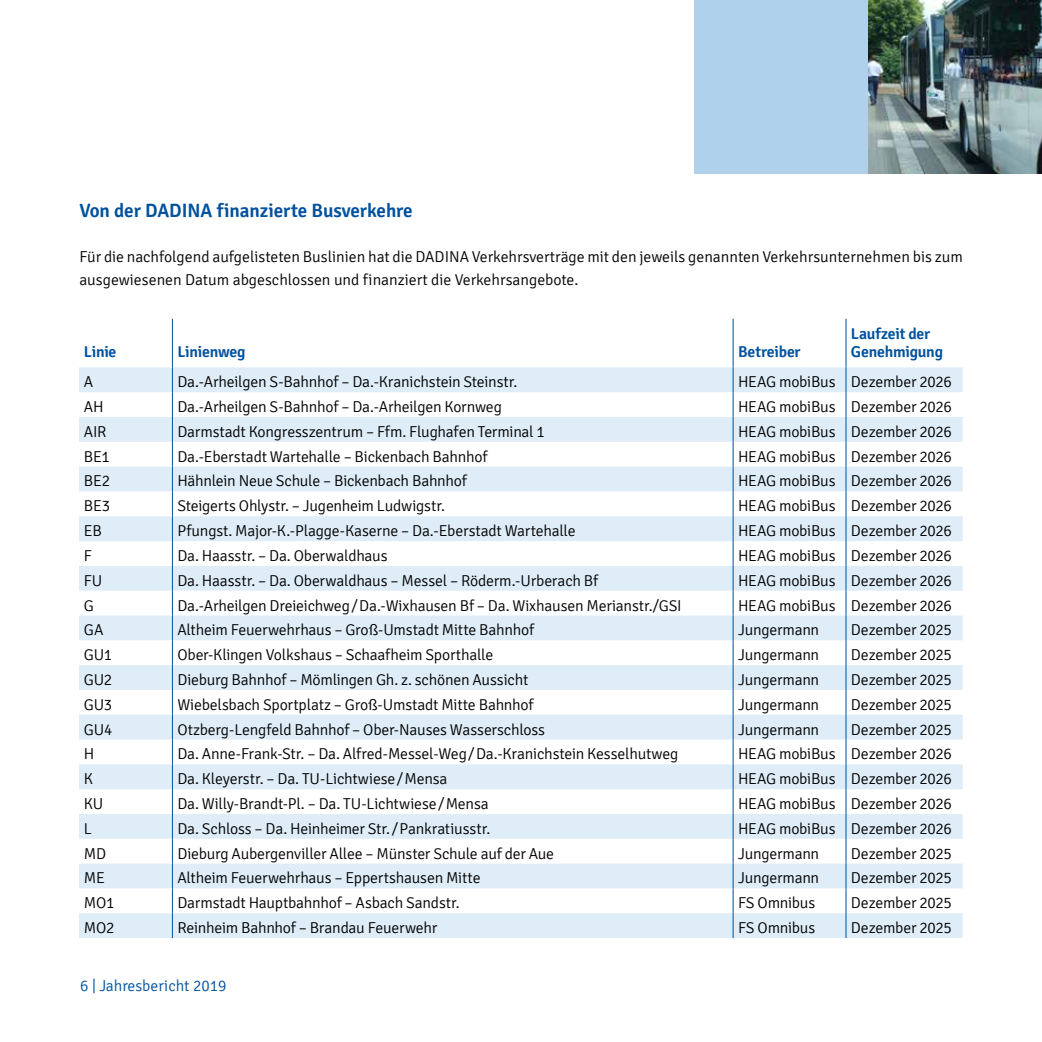
<style>
.page{position:relative;width:1042px;height:1042px;background:#fff}
.page>*{position:absolute;margin:0;border:0;box-sizing:border-box;transform-origin:0 0}
.t1{font:600 19.25px "Signika";color:#00519e}
.t2{font:300 15.75px/22.8px "Signika";letter-spacing:-.015em;color:#000}
.t3{font:600 15.75px/18.9px "Signika";letter-spacing:-.015em;color:#00519e}
.t4{font:300 15.75px "Signika";color:#00529f}
</style>
<div class="page">
<img style="left:868px;top:0;width:174px;height:173px">
<div style="left:694px;top:0;width:174px;height:173px;background:#b0d1eb"></div>
<svg style="left:79px;top:367px;width:883px;height:571px;fill:#dfedf8"></svg>
<hr style="left:172px;top:319px;width:1px;height:48px;background:#00519e">
<hr style="left:733px;top:319px;width:1px;height:48px;background:#00519e">
<hr style="left:845px;top:319px;width:1px;height:48px;background:#00519e">
<svg style="left:172px;top:367px;width:1px;height:571px"></svg>
<svg style="left:733px;top:367px;width:1px;height:571px"></svg>
<svg style="left:845px;top:367px;width:1px;height:571px"></svg>
<p class="t1" style="left:79px;top:199px;width:335px">Von der DADINA finanzierte Busverkehre</p>
<p class="t2" style="left:79px;top:246px;width:885px">Für die nachfolgend aufgelisteten Buslinien hat die DADINA Verkehrsverträge mit den jeweils genannten Verkehrsunternehmen bis zum ausgewiesenen Datum abgeschlossen und finanziert die Verkehrsangebote.</p>
<p class="t3" style="left:84px;top:343px;width:34px">Linie</p>
<p class="t3" style="left:177px;top:343px;width:70px">Linienweg</p>
<p class="t3" style="left:738px;top:343px;width:64px">Betreiber</p>
<p class="t3" style="left:851px;top:324px;width:94px">Laufzeit der<br>Genehmigung</p>
<p class="t2" style="left:84px;top:371px;width:11px">A</p>
<p class="t2" style="left:177px;top:371px;width:341px">Da.-Arheilgen S-Bahnhof – Da.-Kranichstein Steinstr.</p>
<p class="t2" style="left:738px;top:371px;width:215px">HEAG mobiBus Dezember 2026</p>
<p class="t2" style="left:84px;top:396px;width:21px">AH</p>
<p class="t2" style="left:177px;top:396px;width:326px">Da.-Arheilgen S-Bahnhof – Da.-Arheilgen Kornweg</p>
<p class="t2" style="left:738px;top:396px;width:215px">HEAG mobiBus Dezember 2026</p>
<p class="t2" style="left:84px;top:420px;width:24px">AIR</p>
<p class="t2" style="left:177px;top:420px;width:369px">Darmstadt Kongresszentrum – Ffm. Flughafen Terminal 1</p>
<p class="t2" style="left:738px;top:420px;width:215px">HEAG mobiBus Dezember 2026</p>
<p class="t2" style="left:84px;top:445px;width:27px">BE1</p>
<p class="t2" style="left:177px;top:445px;width:311px">Da.-Eberstadt Wartehalle – Bickenbach Bahnhof</p>
<p class="t2" style="left:738px;top:445px;width:215px">HEAG mobiBus Dezember 2026</p>
<p class="t2" style="left:84px;top:470px;width:28px">BE2</p>
<p class="t2" style="left:177px;top:470px;width:291px">Hähnlein Neue Schule – Bickenbach Bahnhof</p>
<p class="t2" style="left:738px;top:470px;width:215px">HEAG mobiBus Dezember 2026</p>
<p class="t2" style="left:84px;top:495px;width:28px">BE3</p>
<p class="t2" style="left:177px;top:495px;width:269px">Steigerts Ohlystr. – Jugenheim Ludwigstr.</p>
<p class="t2" style="left:738px;top:495px;width:215px">HEAG mobiBus Dezember 2026</p>
<p class="t2" style="left:84px;top:520px;width:19px">EB</p>
<p class="t2" style="left:177px;top:520px;width:400px">Pfungst. Major-K.-Plagge-Kaserne – Da.-Eberstadt Wartehalle</p>
<p class="t2" style="left:738px;top:520px;width:215px">HEAG mobiBus Dezember 2026</p>
<p class="t2" style="left:84px;top:544px;width:10px">F</p>
<p class="t2" style="left:177px;top:544px;width:212px">Da. Haasstr. – Da. Oberwaldhaus</p>
<p class="t2" style="left:738px;top:544px;width:215px">HEAG mobiBus Dezember 2026</p>
<p class="t2" style="left:84px;top:569px;width:20px">FU</p>
<p class="t2" style="left:177px;top:569px;width:422px">Da. Haasstr. – Da. Oberwaldhaus – Messel – Röderm.-Urberach Bf</p>
<p class="t2" style="left:738px;top:569px;width:215px">HEAG mobiBus Dezember 2026</p>
<p class="t2" style="left:84px;top:594px;width:12px">G</p>
<p class="t2" style="left:177px;top:594px;width:506px">Da.-Arheilgen Dreieichweg/Da.-Wixhausen Bf – Da. Wixhausen Merianstr./GSI</p>
<p class="t2" style="left:738px;top:594px;width:215px">HEAG mobiBus Dezember 2026</p>
<p class="t2" style="left:84px;top:619px;width:21px">GA</p>
<p class="t2" style="left:177px;top:619px;width:358px">Altheim Feuerwehrhaus – Groß-Umstadt Mitte Bahnhof</p>
<p class="t2" style="left:738px;top:619px;width:83px">Jungermann</p>
<p class="t2" style="left:851px;top:619px;width:103px">Dezember 2025</p>
<p class="t2" style="left:84px;top:644px;width:30px">GU1</p>
<p class="t2" style="left:177px;top:644px;width:317px">Ober-Klingen Volkshaus – Schaafheim Sporthalle</p>
<p class="t2" style="left:738px;top:644px;width:83px">Jungermann</p>
<p class="t2" style="left:851px;top:644px;width:103px">Dezember 2025</p>
<p class="t2" style="left:84px;top:668px;width:30px">GU2</p>
<p class="t2" style="left:177px;top:668px;width:352px">Dieburg Bahnhof – Mömlingen Gh. z. schönen Aussicht</p>
<p class="t2" style="left:738px;top:668px;width:83px">Jungermann</p>
<p class="t2" style="left:851px;top:668px;width:103px">Dezember 2025</p>
<p class="t2" style="left:84px;top:693px;width:30px">GU3</p>
<p class="t2" style="left:177px;top:693px;width:358px">Wiebelsbach Sportplatz – Groß-Umstadt Mitte Bahnhof</p>
<p class="t2" style="left:738px;top:693px;width:83px">Jungermann</p>
<p class="t2" style="left:851px;top:693px;width:103px">Dezember 2025</p>
<p class="t2" style="left:84px;top:718px;width:30px">GU4</p>
<p class="t2" style="left:177px;top:718px;width:369px">Otzberg-Lengfeld Bahnhof – Ober-Nauses Wasserschloss</p>
<p class="t2" style="left:738px;top:718px;width:83px">Jungermann</p>
<p class="t2" style="left:851px;top:718px;width:103px">Dezember 2025</p>
<p class="t2" style="left:84px;top:743px;width:12px">H</p>
<p class="t2" style="left:177px;top:743px;width:503px">Da. Anne-Frank-Str. – Da. Alfred-Messel-Weg /Da.-Kranichstein Kesselhutweg</p>
<p class="t2" style="left:738px;top:743px;width:215px">HEAG mobiBus Dezember 2026</p>
<p class="t2" style="left:84px;top:768px;width:11px">K</p>
<p class="t2" style="left:177px;top:768px;width:272px">Da. Kleyerstr. – Da. TU-Lichtwiese/Mensa</p>
<p class="t2" style="left:738px;top:768px;width:215px">HEAG mobiBus Dezember 2026</p>
<p class="t2" style="left:84px;top:792px;width:21px">KU</p>
<p class="t2" style="left:177px;top:792px;width:313px">Da. Willy-Brandt-Pl. – Da. TU-Lichtwiese/Mensa</p>
<p class="t2" style="left:738px;top:792px;width:215px">HEAG mobiBus Dezember 2026</p>
<p class="t2" style="left:84px;top:817px;width:9px">L</p>
<p class="t2" style="left:177px;top:817px;width:314px">Da. Schloss – Da. Heinheimer Str./Pankratiusstr.</p>
<p class="t2" style="left:738px;top:817px;width:215px">HEAG mobiBus Dezember 2026</p>
<p class="t2" style="left:84px;top:842px;width:24px">MD</p>
<p class="t2" style="left:177px;top:842px;width:378px">Dieburg Aubergenviller Allee – Münster Schule auf der Aue</p>
<p class="t2" style="left:738px;top:842px;width:83px">Jungermann</p>
<p class="t2" style="left:851px;top:842px;width:103px">Dezember 2025</p>
<p class="t2" style="left:84px;top:867px;width:22px">ME</p>
<p class="t2" style="left:177px;top:867px;width:305px">Altheim Feuerwehrhaus – Eppertshausen Mitte</p>
<p class="t2" style="left:738px;top:867px;width:83px">Jungermann</p>
<p class="t2" style="left:851px;top:867px;width:103px">Dezember 2025</p>
<p class="t2" style="left:84px;top:892px;width:32px">MO1</p>
<p class="t2" style="left:177px;top:892px;width:284px">Darmstadt Hauptbahnhof – Asbach Sandstr.</p>
<p class="t2" style="left:738px;top:892px;width:79px">FS Omnibus</p>
<p class="t2" style="left:851px;top:892px;width:103px">Dezember 2025</p>
<p class="t2" style="left:84px;top:916px;width:32px">MO2</p>
<p class="t2" style="left:177px;top:916px;width:261px">Reinheim Bahnhof – Brandau Feuerwehr</p>
<p class="t2" style="left:738px;top:916px;width:79px">FS Omnibus</p>
<p class="t2" style="left:851px;top:916px;width:103px">Dezember 2025</p>
<p class="t4" style="left:80px;top:977px;width:148px">6 | Jahresbericht 2019</p>
</div>
